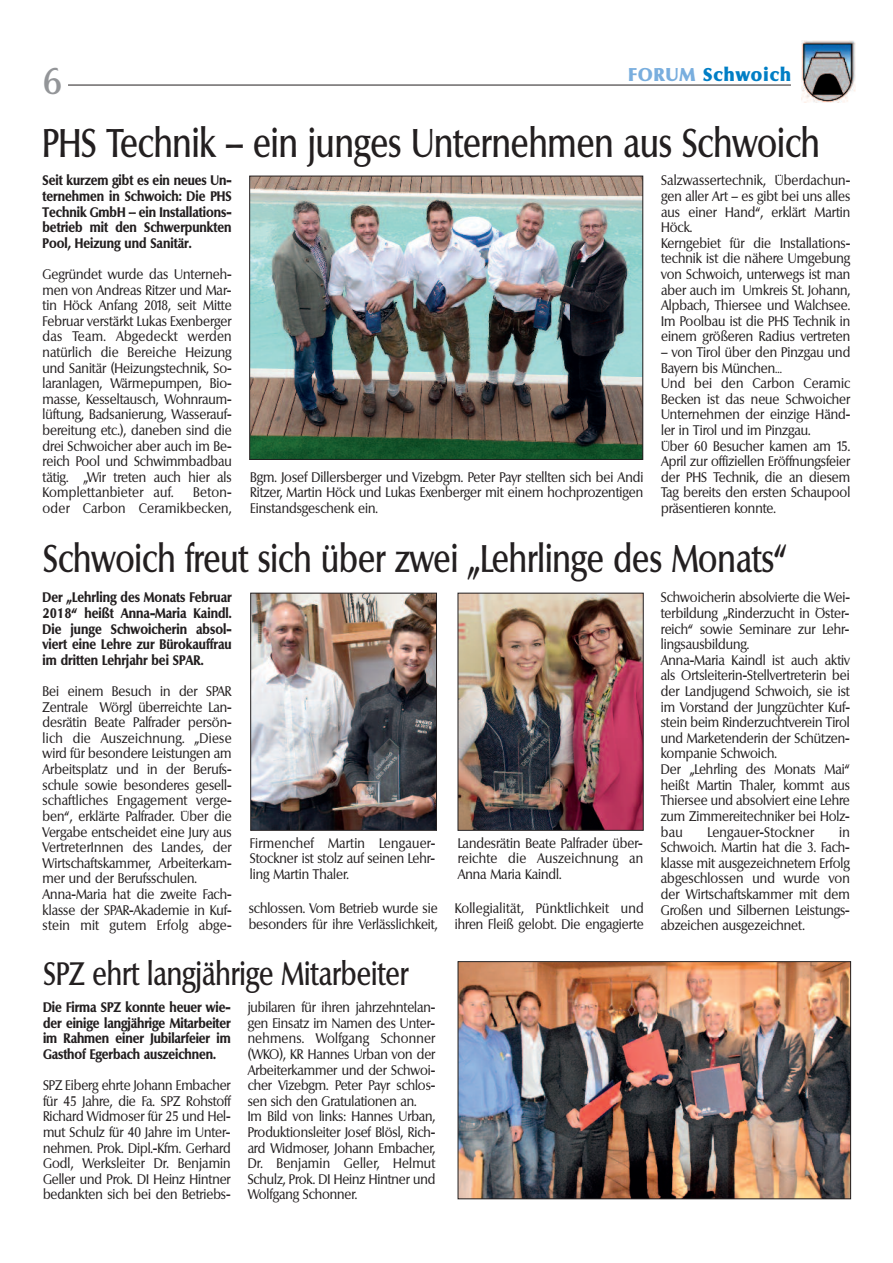
<style>
.page{position:relative;width:893px;height:1263px;background:#fff}
.page>*{position:absolute;margin:0;border:0;box-sizing:border-box;transform-origin:0 0}
.t1{font:500 39px "Columbia";color:#231f20;scale:.8 1}
.t2{font:500 37.5px "Columbia";color:#231f20;scale:.8 1}
.t3{font:500 36px "Columbia";color:#939598}
.t4{font:500 31.5px "Columbia";color:#231f20;scale:.8 1}
.t5{font:800 18px "Columbia";letter-spacing:.06em;color:#007ec5}
.t6{font:13.5px/15.6px "Columbia";color:#231f20;scale:.9 1}
.t7{font:700 13.5px/15.6px "Columbia";color:#231f20;text-align:justify;scale:.9 1}
.t8{font:13.5px/15.6px "Columbia";letter-spacing:.02em;color:#231f20;text-align:right;scale:.9 1}
.s1{color:#79aede}
</style>
<div class="page">
<hr style="left:68px;top:85px;width:723px;height:1px;background:#231f20">
<div style="left:800px;top:40px;width:57px;height:63px;background:#faf7f5"></div>
<img style="left:801px;top:41px;width:54px;height:62px">
<img style="left:251px;top:178px;width:390px;height:280px">
<div style="left:249px;top:176px;width:394px;height:284px;border:1px solid #231f20"></div>
<img style="left:460px;top:595px;width:182px;height:234px">
<div style="left:458px;top:593px;width:186px;height:238px;border:1px solid #231f20"></div>
<img style="left:252px;top:595px;width:183px;height:234px">
<div style="left:250px;top:593px;width:187px;height:238px;border:1px solid #231f20"></div>
<img style="left:460px;top:963px;width:389px;height:234px">
<div style="left:458px;top:961px;width:393px;height:238px;border:1px solid #231f20"></div>
<h3 class="t5" style="left:629px;top:64px;width:164px"><span class="s1">FORUM</span> Schwoich</h3>
<h3 class="t3" style="left:43px;top:60px;width:22px">6</h3>
<h1 class="t1" style="left:43px;top:120px;width:973px">PHS Technik – ein junges Unternehmen aus Schwoich</h1>
<p class="t7" style="left:43px;top:173px;width:212px">Seit kurzem gibt es ein neues Un&shy;ternehmen in Schwoich: Die PHS Technik GmbH – ein Installations&shy;betrieb mit den Schwerpunkten Pool, Heizung und Sanitär.</p>
<p class="t6" style="left:43px;top:267px;width:212px;text-align:justify">Gegründet wurde das Unterneh&shy;men von Andreas Ritzer und Mar&shy;tin Höck Anfang 2018, seit Mitte Februar verstärkt Lukas Exenberger das Team. Abgedeckt werden natürlich die Bereiche Heizung und Sanitär (Heizungstechnik, So&shy;laranlagen, Wärmepumpen, Bio&shy;masse, Kesseltausch, Wohnraum&shy;lüftung, Badsanierung, Wasserauf&shy;bereitung etc.), daneben sind die drei Schwoicher aber auch im Be&shy;reich Pool und Schwimmbadbau tätig. „Wir treten auch hier als Komplettanbieter auf.</p>
<p class="t6" style="left:661px;top:173px;width:212px">Salzwassertechnik, Überdachun&shy;gen aller Art – es gibt bei uns alles aus einer Hand“, erklärt Martin<br>Höck.<br>Kerngebiet für die Installations&shy;technik ist die nähere Umgebung von Schwoich, unterwegs ist man aber auch im Umkreis St. Johann,<br>Alpbach, Thiersee und Walchsee.<br>Im Poolbau ist die PHS Technik in einem größeren Radius vertreten</p>
<p class="t6" style="left:661px;top:345px;width:212px">– von Tirol über den Pinzgau und<br>Bayern bis München…<br>Und bei den Carbon Ceramic<br>Becken ist das neue Schwoicher<br>Unternehmen der einzige Händ&shy;ler in Tirol und im Pinzgau.<br>Über 60 Besucher kamen am 15.<br>April zur offiziellen Eröffnungsfeier der PHS Technik, die an diesem<br>Tag bereits den ersten Schaupool präsentieren konnte.</p>
<p class="t6" style="left:250px;top:469px;width:438px;text-align:justify">Bgm. Josef Dillersberger und Vizebgm. Peter Payr stellten sich bei Andi Ritzer, Martin Höck und Lukas Exenberger mit einem hochprozentigen Einstandsgeschenk ein.</p>
<h2 class="t2" style="left:43px;top:537px;width:932px">Schwoich freut sich über zwei „Lehrlinge des Monats“</h2>
<p class="t7" style="left:43px;top:590px;width:212px">Der „Lehrling des Monats Februar 2018“ heißt Anna-Maria Kaindl.<br>Die junge Schwoicherin absol&shy;viert eine Lehre zur Bürokauffrau im dritten Lehrjahr bei SPAR.</p>
<p class="t6" style="left:43px;top:684px;width:212px">Bei einem Besuch in der SPAR<br>Zentrale Wörgl überreichte Lan&shy;desrätin Beate Palfrader persön&shy;lich die Auszeichnung. „Diese wird für besondere Leistungen am<br>Arbeitsplatz und in der Berufs&shy;schule sowie besonderes gesell&shy;schaftliches Engagement verge&shy;ben“, erklärte Palfrader. Über die<br>Vergabe entscheidet eine Jury aus<br>VertreterInnen des Landes, der<br>Wirtschaftskammer, Arbeiterkam&shy;mer und der Berufsschulen.<br>Anna-Maria hat die zweite Fach&shy;klasse der SPAR-Akademie in Kuf&shy;stein mit gutem Erfolg abge-</p>
<p class="t8" style="left:43px;top:485px;width:212px">Beton-<br>oder Carbon Ceramikbecken,</p>
<p class="t6" style="left:661px;top:590px;width:212px">Schwoicherin absolvierte die Wei&shy;terbildung „Rinderzucht in Öster&shy;reich“ sowie Seminare zur Lehr&shy;lingsausbildung.<br>Anna-Maria Kaindl ist auch aktiv als Ortsleiterin-Stellvertreterin bei der Landjugend Schwoich, sie ist im Vorstand der Jungzüchter Kuf&shy;stein beim Rinderzuchtverein Tirol und Marketenderin der Schützen&shy;kompanie Schwoich.<br>Der „Lehrling des Monats Mai“ heißt Martin Thaler, kommt aus<br>Thiersee und absolviert eine Lehre zum Zimmereitechniker bei Holz&shy;bau</p>
<p class="t8" style="left:708px;top:824px;width:120px">Lengauer-Stockner</p>
<p class="t6" style="left:661px;top:824px;width:212px;text-align:justify;text-indent:178px">in Schwoich. Martin hat die 3. Fach&shy;klasse mit ausgezeichnetem Erfolg abgeschlossen und wurde von der Wirtschaftskammer mit dem Großen und Silbernen Leistungs&shy;abzeichen ausgezeichnet.</p>
<p class="t6" style="left:250px;top:835px;width:208px;text-align:justify">Firmenchef Martin Lengauer-Stockner ist stolz auf seinen Lehr&shy;ling Martin Thaler.</p>
<p class="t6" style="left:458px;top:835px;width:208px;text-align:justify">Landesrätin Beate Palfrader über&shy;reichte die Auszeichnung an Anna Maria Kaindl.</p>
<p class="t6" style="left:249px;top:900px;width:212px">schlossen. Vom Betrieb wurde sie besonders für ihre Verlässlichkeit,</p>
<p class="t6" style="left:455px;top:900px;width:212px">Kollegialität, Pünktlichkeit und ihren Fleiß gelobt. Die engagierte</p>
<h3 class="t4" style="left:44px;top:955px;width:458px">SPZ ehrt langjährige Mitarbeiter</h3>
<p class="t7" style="left:43px;top:1000px;width:210px">Die Firma SPZ konnte heuer wie&shy;der einige langjährige Mitarbeiter im Rahmen einer Jubilarfeier im Gasthof Egerbach auszeichnen.</p>
<p class="t6" style="left:43px;top:1078px;width:210px;text-align:justify">SPZ Eiberg ehrte Johann Embacher für 45 Jahre, die Fa. SPZ Rohstoff Richard Widmoser für 25 und Hel&shy;mut Schulz für 40 Jahre im Unter&shy;nehmen. Prok. Dipl.-Kfm. Gerhard Godl, Werksleiter Dr. Benjamin Geller und Prok. DI Heinz Hintner bedankten sich bei den Betriebs-</p>
<p class="t6" style="left:248px;top:1000px;width:210px">jubilaren für ihren jahrzehntelan&shy;gen Einsatz im Namen des Unter&shy;nehmens. Wolfgang Schonner (WKO), KR Hannes Urban von der<br>Arbeiterkammer und der Schwoi&shy;cher Vizebgm. Peter Payr schlos&shy;sen sich den Gratulationen an.<br>Im Bild von links: Hannes Urban,<br>Produktionsleiter Josef Blösl, Rich&shy;ard Widmoser, Johann Embacher,<br>Dr. Benjamin Geller, Helmut<br>Schulz, Prok. DI Heinz Hintner und<br>Wolfgang Schonner.</p>
</div>
